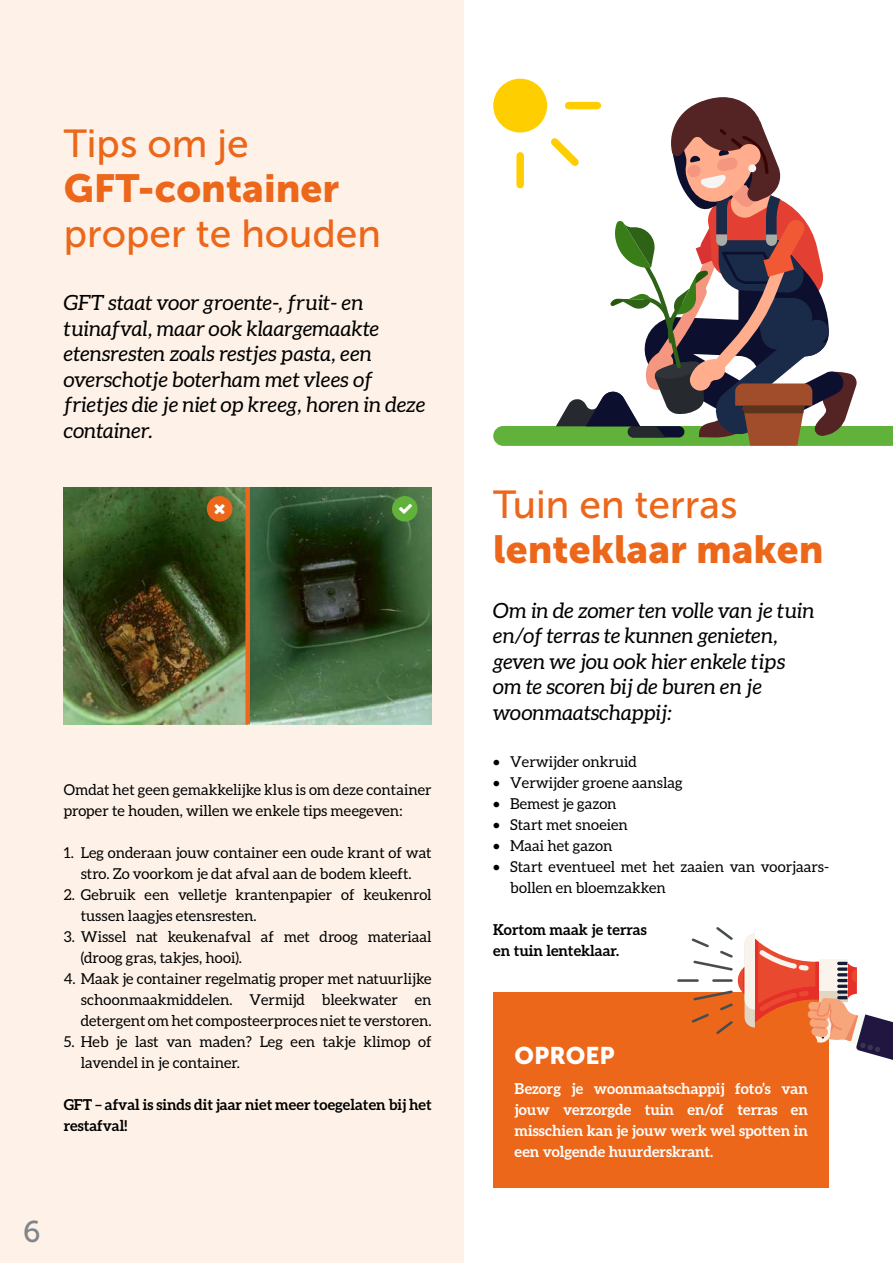
<style>
.page{position:relative;width:893px;height:1263px;background:#fff}
.page>*{position:absolute;margin:0;border:0;box-sizing:border-box;transform-origin:0 0}
.t1{font:39px "Museo Sans 500";color:#ec671a}
.t2{font:39px "Museo Sans 900";color:#ec671a}
.t3{font:30px "Museo Sans 500";color:#7f858b}
.t4{font:24px "Museo Sans 900";color:#fff}
.t5{font:italic 21px/25.5px "Aleo";color:#000}
.t6{font:15px/21px "Aleo";color:#000}
.t7{font:700 15px/21px "Aleo";color:#fff;text-align:justify}
.t8{font:700 15px/21px "Aleo";color:#000}
</style>
<div class="page">
<div style="left:0;top:0;width:463px;height:1263px;background:#fef2e8"></div>
<div style="left:493px;top:992px;width:336px;height:196px;background:#ec671a"></div>
<img style="left:250px;top:487px;width:182px;height:237px">
<img style="left:64px;top:487px;width:181px;height:237px">
<div style="left:245px;top:487px;width:5px;height:237px;background:#ec671a"></div>
<div style="left:207px;top:496px;width:25px;height:26px;background:#ec671a;border-radius:50%"></div>
<div style="left:392px;top:496px;width:26px;height:26px;background:#61b23b;border-radius:50%"></div>
<div style="left:493px;top:79px;width:54px;height:54px;background:#ffce00;border-radius:50%"></div>
<svg style="left:493px;top:96px;width:400px;height:350px"></svg>
<div style="left:738px;top:963px;width:34px;height:35px;background:#e9492e;border-radius:50%"></div>
<svg style="left:677px;top:927px;width:56px;height:107px"></svg>
<svg style="left:743px;top:933px;width:150px;height:127px"></svg>
<h1 class="t1" style="left:64px;top:129px;width:187px">Tips om je</h1>
<h1 class="t2" style="left:64px;top:173px;width:277px">GFT-container</h1>
<h1 class="t1" style="left:64px;top:219px;width:319px">proper te houden</h1>
<h3 class="t5" style="left:64px;top:292px;width:363px">GFT staat voor groente-, fruit- en tuinafval, maar ook klaargemaakte etensresten zoals restjes pasta, een overschotje boterham met vlees of frietjes die je niet op kreeg, horen in deze container.</h3>
<p class="t6" style="left:64px;top:780px;width:369px">Omdat het geen gemakkelijke klus is om deze container proper te houden, willen we enkele tips meegeven:</p>
<p class="t6" style="left:64px;top:843px;width:369px;text-align:center">1. Leg onderaan jouw container een oude krant of wat stro. Zo voorkom je dat afval aan de bodem kleeft.</p>
<p class="t6" style="left:81px;top:885px;width:352px;text-indent:-17px">2. Gebruik een velletje krantenpapier of keukenrol tussen laagjes etensresten.</p>
<p class="t6" style="left:81px;top:927px;width:352px;text-indent:-17px">3. Wissel nat keukenafval af met droog materiaal (droog gras, takjes, hooi).</p>
<p class="t6" style="left:81px;top:969px;width:352px;text-align:justify;text-indent:-17px">4. Maak je container regelmatig proper met natuurlijke schoonmaakmiddelen. Vermijd bleekwater en detergent om het composteerproces niet te verstoren.</p>
<p class="t6" style="left:81px;top:1032px;width:352px;text-indent:-17px">5. Heb je last van maden? Leg een takje klimop of lavendel in je container.</p>
<p class="t8" style="left:64px;top:1095px;width:369px">GFT – afval is sinds dit jaar niet meer toegelaten bij het restafval!</p>
<h2 class="t3" style="left:23px;top:1221px;width:19px">6</h2>
<h1 class="t1" style="left:493px;top:490px;width:246px">Tuin en terras</h1>
<h1 class="t2" style="left:493px;top:534px;width:332px">lenteklaar maken</h1>
<h3 class="t5" style="left:493px;top:599px;width:323px">Om in de zomer ten volle van je tuin en/of terras te kunnen genieten, geven we jou ook hier enkele tips om te scoren bij de buren en je woonmaatschappij:</h3>
<p class="t6" style="left:493px;top:751px;width:145px">• Verwijder onkruid</p>
<p class="t6" style="left:493px;top:772px;width:191px">• Verwijder groene aanslag</p>
<p class="t6" style="left:493px;top:793px;width:125px">• Bemest je gazon</p>
<p class="t6" style="left:493px;top:814px;width:136px">• Start met snoeien</p>
<p class="t6" style="left:493px;top:835px;width:121px">• Maai het gazon</p>
<p class="t6" style="left:510px;top:856px;width:320px;text-indent:-17px">• Start eventueel met het zaaien van voorjaars&shy;bollen en bloemzakken</p>
<p class="t8" style="left:493px;top:920px;width:155px">Kortom maak je terras en tuin lenteklaar.</p>
<h3 class="t4" style="left:514px;top:1047px;width:102px">OPROEP</h3>
<p class="t7" style="left:514px;top:1079px;width:295px">Bezorg je woonmaatschappij foto’s van jouw verzorgde tuin en/of terras en misschien kan je jouw werk wel spotten in een volgende huurderskrant.</p>
</div>
